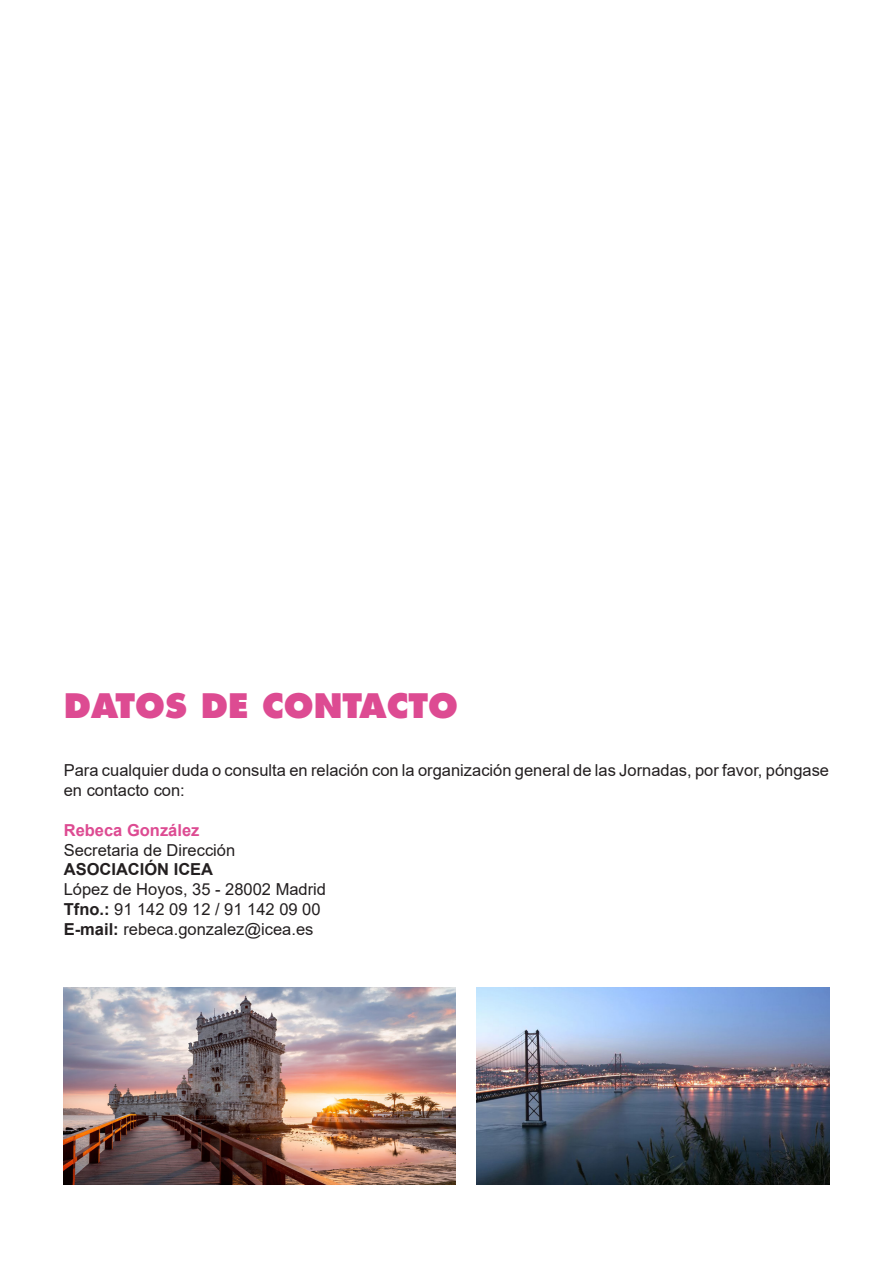
<style>
.page{position:relative;width:893px;height:1263px;background:#fff}
.page>*{position:absolute;margin:0;border:0;box-sizing:border-box;transform-origin:0 0}
.t1{font:800 33px "Futura LT";color:#dd4b92}
.t2{font:16.5px/19.8px "Arial";color:#231f20}
.t3{font:700 16.5px "Arial";color:#dd4b92}
.t4{font:700 16.5px "Arial";color:#231f20}
.s1{font-weight:700}
</style>
<div class="page">
<img style="left:476px;top:988px;width:353px;height:197px">
<img style="left:64px;top:988px;width:392px;height:197px">
<p class="t1" style="left:64px;top:685px;width:396px">DATOS DE CONTACTO</p>
<p class="t2" style="left:64px;top:761px;width:767px">Para cualquier duda o consulta en relación con la organización general de las Jornadas, por favor, póngase en contacto con:</p>
<p class="t3" style="left:64px;top:818px;width:137px">Rebeca González</p>
<p class="t2" style="left:64px;top:840px;width:173px">Secretaria de Dirección</p>
<p class="t4" style="left:64px;top:858px;width:151px">ASOCIACIÓN ICEA</p>
<p class="t2" style="left:64px;top:879px;width:264px">López de Hoyos, 35 - 28002 Madrid</p>
<p class="t2" style="left:64px;top:899px;width:258px"><span class="s1">Tfno.:</span> 91 142 09 12 / 91 142 09 00</p>
<p class="t2" style="left:64px;top:919px;width:251px"><span class="s1">E-mail:</span> rebeca.gonzalez@icea.es</p>
</div>
